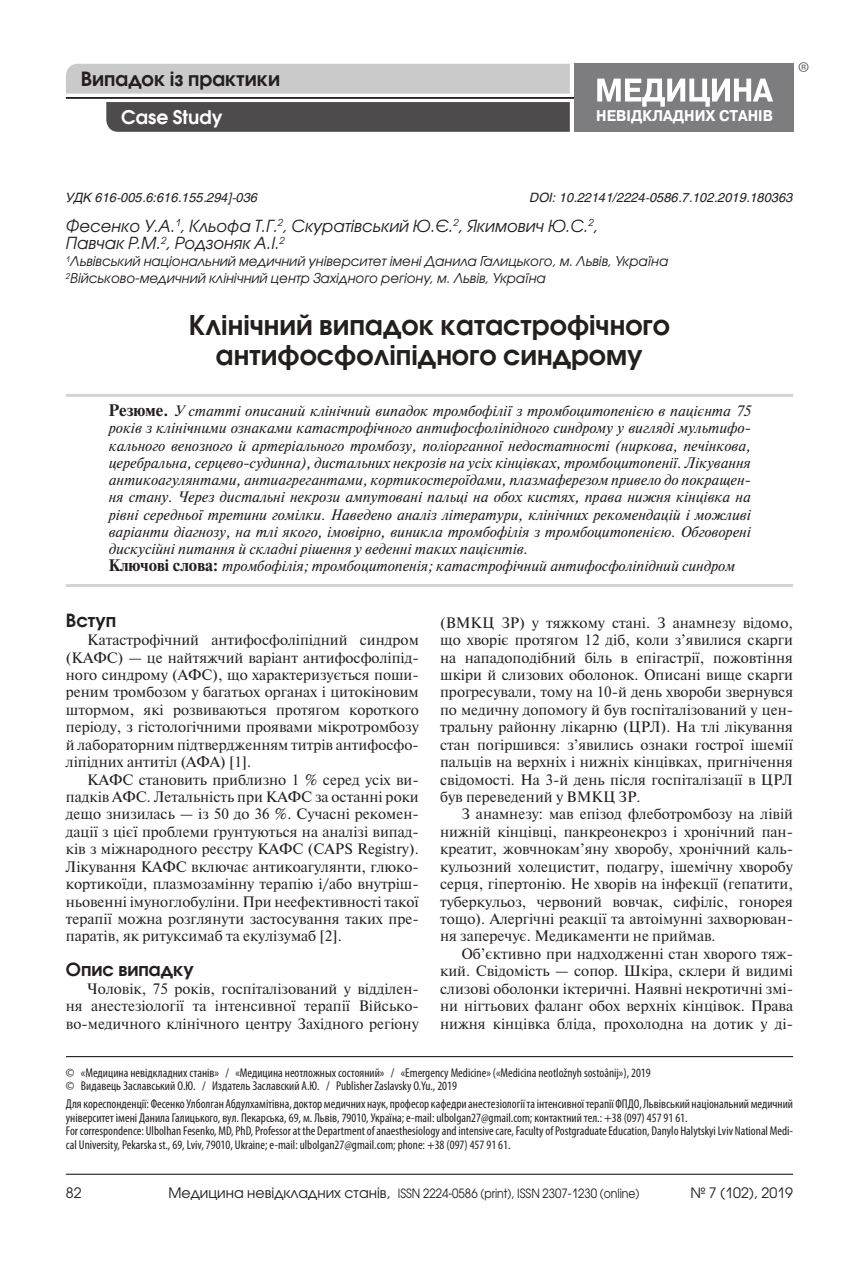
<style>
.page{position:relative;width:859px;height:1263px;background:#fff}
.page>*{position:absolute;margin:0;border:0;box-sizing:border-box;transform-origin:0 0}
.t1{font:700 27px/30px "Avant Garde Gothic C";color:#241f1f;text-align:center}
.t2{font:700 19.5px "Avant Garde Gothic C";color:#241f1f}
.t3{font:700 18.75px "Avant Garde Gothic C";color:#fff}
.t4{font:700 18px "Avant Garde Gothic C";color:#241f1f}
.t5{font:italic 16.5px/17.2px "Avant Garde Gothic C";color:#241f1f}
.t6{font:700 15.45px "Pragmatica";color:#fff;scale:.92 1}
.t7{font:14.25px/17.4px "Newton C";color:#241f1f;text-align:justify}
.t8{font:italic 14.25px/17.2px "Newton C";color:#241f1f}
.t9{font:14.25px "Avant Garde Gothic C";color:#241f1f}
.t10{font:italic 13.5px/17.2px "Avant Garde Gothic C";color:#241f1f}
.t11{font:condensed 12.75px/13.5px "Myriad Pro";color:#241f1f}
.t12{font:12.75px "Avant Garde Gothic C";color:#241f1f;scale:.9 1}
.t13{font:italic 12.75px "Helios";color:#241f1f}
.s1{font-weight:700;font-style:normal;font-size:15.75px}
.s2{font-size:14.25px}
</style>
<div class="page">
<hr style="left:66px;top:1174px;width:727px;height:1px;background:#241f1f">
<div style="left:66px;top:64px;width:504px;height:30px;background:#cbcacb"></div>
<hr style="left:66px;top:97px;width:510px;height:1px;background:#241f1f">
<svg style="left:106px;top:102px;width:464px;height:30px;background:#4f4c4d"></svg>
<div style="left:574px;top:64px;width:219px;height:68px;background:#7d7c7e"></div>
<svg style="left:597px;top:79px;width:176px;height:28px"></svg>
<svg style="left:798px;top:62px;width:11px;height:10px"></svg>
<hr style="left:66px;top:1056px;width:727px;height:1px;background:#241f1f">
<hr style="left:66px;top:394px;width:727px;height:3px;background:#d5d4d5">
<hr style="left:66px;top:584px;width:727px;height:3px;background:#d5d4d5">
<h2 class="t2" style="left:81px;top:67px;width:201px">Випадок із практики</h2>
<h3 class="t3" style="left:121px;top:106px;width:103px">Case Study</h3>
<p class="t6" style="left:596px;top:105px;width:194px">НЕВІДКЛАДНИХ СТАНІВ</p>
<p class="t13" style="left:66px;top:190px;width:193px">УДК 616-005.6:616.155.294]-036</p>
<p class="t13" style="left:530px;top:190px;width:265px">DOI: 10.22141/2224-0586.7.102.2019.180363</p>
<p class="t5" style="left:66px;top:217px;width:534px">Фесенко У.А.<sup>1</sup>, Кльофа Т.Г.<sup>2</sup>, Скуратівський Ю.Є.<sup>2</sup>, Якимович Ю.С.<sup>2</sup>,<br>Павчак Р.М.<sup>2</sup>, Родзоняк А.І.<sup>2</sup></p>
<p class="t10" style="left:66px;top:253px;width:604px"><sup>1</sup>Львівський національний медичний університет імені Данила Галицького, м. Львів, Україна<br><sup>2</sup>Військово-медичний клінічний центр Західного регіону, м. Львів, Україна</p>
<h1 class="t1" style="left:189px;top:309px;width:483px">Клінічний випадок катастрофічного антифосфоліпідного синдрому</h1>
<p class="t8" style="left:108px;top:402px;width:644px"><span class="s1">Резюме.</span> У статті описаний клінічний випадок тромбофілії з тромбоцитопенією в пацієнта 75 років з клінічними ознаками катастрофічного антифосфоліпідного синдрому у вигляді мультифо&shy;кального венозного й артеріального тромбозу, поліорганної недостатності (ниркова, печінкова, церебральна, серцево-судинна), дистальних некрозів на усіх кінцівках, тромбоцитопенії. Лікування антикоагулянтами, антиагрегантами, кортикостероїдами, плазмаферезом привело до покращен&shy;ня стану. Через дистальні некрози ампутовані пальці на обох кистях, права нижня кінцівка на рівні середньої третини гомілки. Наведено аналіз літератури, клінічних рекомендацій і можливі варіанти діагнозу, на тлі якого, імовірно, виникла тромбофілія з тромбоцитопенією. Обговорені дискусійні питання й складні рішення у веденні таких пацієнтів.<br><span class="s1">Ключові слова:</span> тромбофілія; тромбоцитопенія; катастрофічний антифосфоліпідний синдром</p>
<p class="t4" style="left:66px;top:609px;width:52px">Вступ</p>
<p class="t7" style="left:66px;top:631px;width:354px;text-indent:21px">Катастрофічний антифосфоліпідний синдром (КАФС) — це найтяжчий варіант антифосфоліпід&shy;ного синдрому (АФС), що характеризується поши&shy;реним тромбозом у багатьох органах і цитокіновим штормом, які розвиваються протягом короткого періоду, з гістологічними проявами мікротромбозу й лабораторним підтвердженням титрів антифосфо&shy;ліпідних антитіл (АФА) [1].</p>
<p class="t7" style="left:66px;top:771px;width:354px;text-indent:21px">КАФС становить приблизно 1 % серед усіх ви&shy;падків АФС. Летальність при КАФС за останні роки дещо знизилась — із 50 до 36 %. Сучасні рекомен&shy;дації з цієї проблеми ґрунтуються на аналізі випад&shy;ків з міжнародного реєстру КАФС (CAPS Registry).<br>Лікування КАФС включає антикоагулянти, глюко&shy;кортикоїди, плазмозамінну терапію і/або внутріш&shy;ньовенні імуноглобуліни. При неефективності такої терапії можна розглянути застосування таких пре&shy;паратів, як ритуксимаб та екулізумаб [2].</p>
<p class="t4" style="left:66px;top:958px;width:130px">Опис випадку</p>
<p class="t7" style="left:66px;top:980px;width:354px;text-indent:21px">Чоловік, 75 років, госпіталізований у відділен&shy;ня анестезіології та інтенсивної терапії Військо&shy;во-медичного клінічного центру Західного регіону</p>
<p class="t7" style="left:440px;top:614px;width:354px">(ВМКЦ ЗР) у тяжкому стані. З анамнезу відомо, що хворіє протягом 12 діб, коли з’явилися скарги на нападоподібний біль в епігастрії, пожовтіння шкіри й слизових оболонок. Описані вище скарги прогресували, тому на 10-й день хвороби звернувся по медичну допомогу й був госпіталізований у цен&shy;тральну районну лікарню (ЦРЛ). На тлі лікування стан погіршився: з’явились ознаки гострої ішемії пальців на верхніх і нижніх кінцівках, пригнічення свідомості. На 3-й день після госпіталізації в ЦРЛ був переведений у ВМКЦ ЗР.</p>
<p class="t7" style="left:440px;top:805px;width:354px;text-indent:21px">З анамнезу: мав епізод флеботромбозу на лівій нижній кінцівці, панкреонекроз і хронічний пан&shy;креатит, жовчнокам’яну хворобу, хронічний каль&shy;кульозний холецистит, подагру, ішемічну хворобу серця, гіпертонію. Не хворів на інфекції (гепатити, туберкульоз, червоний вовчак, сифіліс, гонорея тощо). Алергічні реакції та автоімунні захворюван&shy;ня заперечує. Медикаменти не приймав.</p>
<p class="t7" style="left:440px;top:945px;width:354px;text-indent:21px">Об’єктивно при надходженні стан хворого тяж&shy;кий. Свідомість — сопор. Шкіра, склери й видимі слизові оболонки іктеричні. Наявні некротичні змі&shy;ни нігтьових фаланг обох верхніх кінцівок. Права нижня кінцівка бліда, прохолодна на дотик у ді-</p>
<p class="t11" style="left:66px;top:1066px;width:586px">© «Медицина невідкладних станів» / «Медицина неотложных состояний» / «Emergency Medicine» («Medicina neotložnyh sostoânij»), 2019 © Видавець Заславський О.Ю. / Издатель Заславский А.Ю. / Publisher Zaslavsky O.Yu., 2019</p>
<p class="t11" style="left:66px;top:1097px;width:729px">Для кореспонденції: Фесенко Улболган Абдулхамітівна, доктор медичних наук, професор кафедри анестезіології та інтенсивної терапії ФПДО, Львівський національний медичний університет імені Данила Галицького, вул. Пекарська, 69, м. Львів, 79010, Україна; e-mail: ulbolgan27@gmail.com; контактний тел.: +38 (097) 457 91 61.<br>For correspondence: Ulbolhan Fesenko, MD, PhD, Professor at the Department of anaesthesiology and intensive care, Faculty of Postgraduate Education, Danylo Halytskyi Lviv National Medi&shy;cal University, Pekarska st., 69, Lviv, 79010, Ukraine; e-mail: ulbolgan27@gmail.com; phone: +38 (097) 457 91 61.</p>
<p class="t9" style="left:66px;top:1185px;width:17px">82</p>
<p class="t12" style="left:168px;top:1186px;width:525px"><span class="s2">Медицина невідкладних станів,</span> ISSN 2224-0586 (print), ISSN 2307-1230 (online)</p>
<p class="t9" style="left:690px;top:1185px;width:104px">№ 7 (102), 2019</p>
</div>
